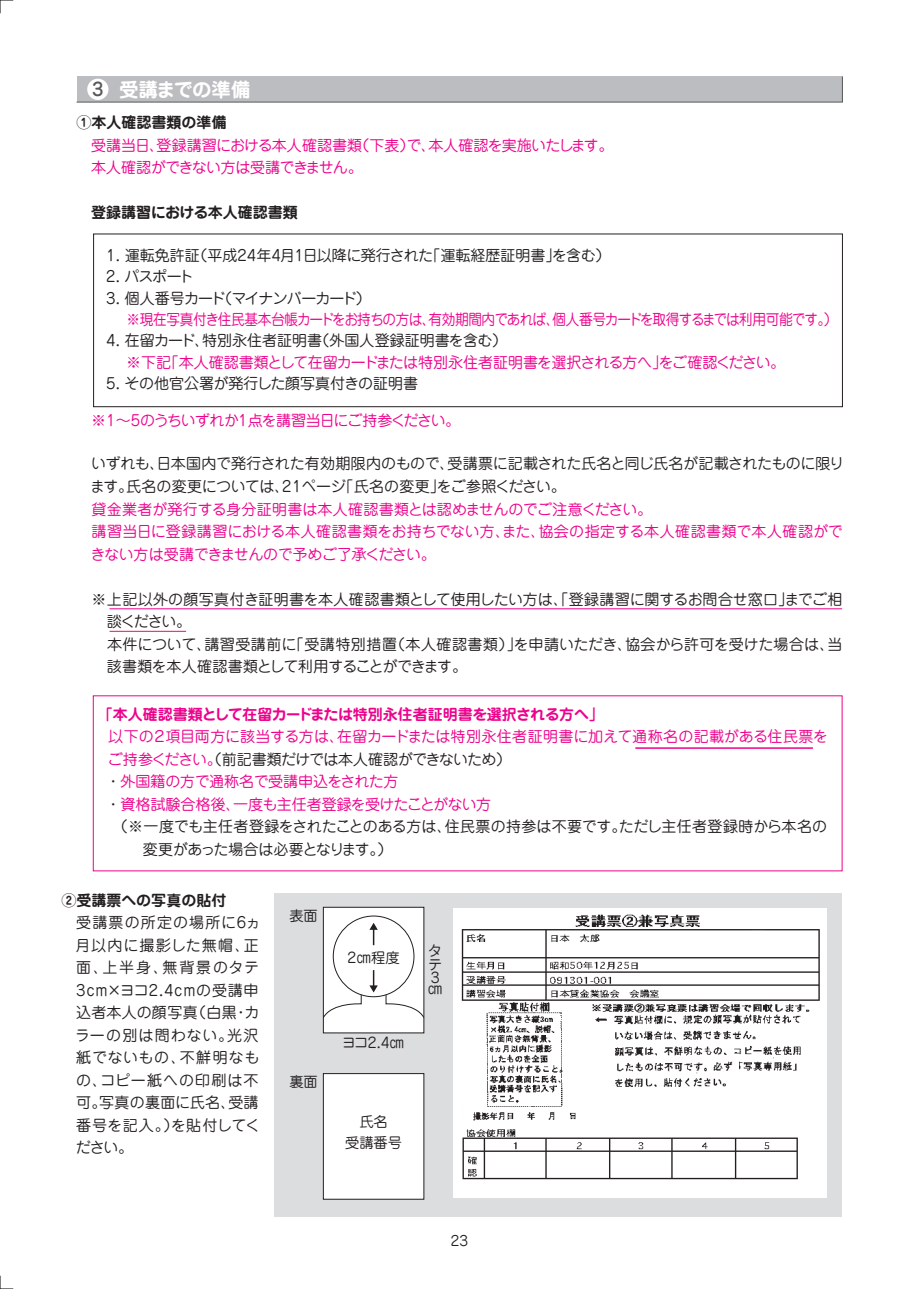
<style>
.page{position:relative;width:919px;height:1289px;background:#fff}
.page>*{position:absolute;margin:0;border:0;box-sizing:border-box;transform-origin:0 0}
.t1{font:700 19.5px "Jun 501 Pro";letter-spacing:-.02em;color:#fff}
.t2{font:15px/22.5px "Jun 201 Pro";color:#231f20}
.t3{font:15px/22.5px "Jun 201 Pro";letter-spacing:-.025em;color:#ed028c}
.t4{font:15px/22.5px "Jun 201 Pro";letter-spacing:.055em;color:#231f20}
.t5{font:15px/22.5px "Jun 201 Pro";letter-spacing:-.005em;color:#ed028c}
.t6{font:15px/21.3px "Jun 201 Pro";letter-spacing:-.035em;color:#231f20}
.t7{font:15px "Jun 201 Pro";letter-spacing:-.055em;color:#ed028c;scale:.91 1}
.t8{font:700 15px "Jun 501 Pro";color:#231f20}
.t9{font:700 15px "Jun 501 Pro";letter-spacing:-.025em;color:#ed028c}
.t10{font:15px "Jun 201 Pro";letter-spacing:-.045em;color:#231f20}
.t11{font:15px "Jun 201 Pro";letter-spacing:-.06em;color:#ed028c}
.t12{font:15px "Jun 201 Pro";letter-spacing:-.02em;color:#231f20}
.t13{font:14.25px/13.5px "Jun 201 Pro";color:#231f20;text-align:justify}
.t14{font:13.8px "Jun 201 Pro";color:#231f20}
.s1{font-family:"Jun 34 Pro";font-weight:500;font-size:18px;color:#57585a}
.s2{color:#ed028c}
.s3{color:#231f20}
</style>
<div class="page">
<div style="left:93px;top:233px;width:749px;height:174px;border:1px solid #231f20"></div>
<svg style="left:76px;top:76px;width:767px;height:27px;background:#b9babc"></svg>
<div style="left:87px;top:79px;width:21px;height:21px;background:#fff;border-radius:50%"></div>
<div style="left:274px;top:893px;width:568px;height:323px;background:#dcdddf"></div>
<hr style="left:109px;top:608px;width:733px;height:1px;background:#ed028c">
<hr style="left:109px;top:631px;width:77px;height:1px;background:#ed028c">
<hr style="left:635px;top:747px;width:177px;height:1px;background:#ed028c">
<div style="left:323px;top:907px;width:101px;height:125px;background:#fff"></div>
<div style="left:323px;top:906px;width:101px;height:127px;border:1px solid #231f20"></div>
<div style="left:323px;top:1073px;width:101px;height:126px;background:#fff"></div>
<div style="left:323px;top:1073px;width:101px;height:126px;border:1px solid #231f20"></div>
<svg style="left:323px;top:988px;width:38px;height:30px"></svg>
<svg style="left:385px;top:988px;width:39px;height:30px"></svg>
<div style="left:333px;top:916px;width:81px;height:80px;background:#fff;border-radius:50%"></div>
<div style="left:333px;top:915px;width:81px;height:81px;border:1px solid #231f20;border-radius:50%"></div>
<svg style="left:369px;top:970px;width:9px;height:22px"></svg>
<svg style="left:369px;top:923px;width:9px;height:22px"></svg>
<svg style="left:453px;top:908px;width:373px;height:288px;background:#e6e5e5"></svg>
<svg style="left:0;top:1275px;width:13px;height:14px"></svg>
<svg style="left:0;top:0;width:13px;height:13px"></svg>
<h1 class="t1" style="left:92px;top:74px;width:160px"><span class="s1">3</span> 受講までの準備</h1>
<p class="t8" style="left:77px;top:110px;width:152px">①本人確認書類の準備</p>
<p class="t3" style="left:91px;top:132px;width:524px">受講当日、登録講習における本人確認書類（下表）で、本人確認を実施いたします。本人確認ができない方は受講できません。</p>
<p class="t8" style="left:91px;top:200px;width:208px">登録講習における本人確認書類</p>
<p class="t6" style="left:91px;top:243px;width:520px">　1. 運転免許証（平成24年4月1日以降に発行された「運転経歴証明書」を含む）　2. パスポート<br>　3. 個人番号カード（マイナンバーカード）</p>
<p class="t7" style="left:126px;top:307px;width:782px">※現在写真付き住民基本台帳カードをお持ちの方は、有効期間内であれば、個人番号カードを取得するまでは利用可能です。）</p>
<p class="t2" style="left:91px;top:328px;width:695px;line-height:21.3px">　4. 在留カード、特別永住者証明書（外国人登録証明書を含む）<br>　　 <span class="s2">※下記「本人確認書類として在留カードまたは特別永住者証明書を選択される方へ」をご確認ください。</span>　5. その他官公署が発行した顔写真付きの証明書　</p>
<p class="t11" style="left:91px;top:408px;width:370px">※1～5のうちいずれか1点を講習当日にご持参ください。</p>
<p class="t2" style="left:90px;top:451px;width:755px">いずれも、日本国内で発行された有効期限内のもので、受講票に記載された氏名と同じ氏名が記載されたものに限ります。氏名の変更については、21ページ「氏名の変更」をご参照ください。</p>
<p class="t5" style="left:91px;top:496px;width:753px">貸金業者が発行する身分証明書は本人確認書類とは認めませんのでご注意ください。<br>講習当日に登録講習における本人確認書類をお持ちでない方、また、協会の指定する本人確認書類で本人確認ができない方は受講できませんので予めご了承ください。</p>
<p class="t2" style="left:92px;top:586px;width:752px">※上記以外の顔写真付き証明書を本人確認書類として使用したい方は、「登録講習に関するお問合せ窓口」までご相　談ください。<br>　本件について、講習受講前に「受講特別措置（本人確認書類）」を申請いただき、協会から許可を受けた場合は、当　該書類を本人確認書類として利用することができます。</p>
<p class="t9" style="left:98px;top:702px;width:507px">「本人確認書類として在留カードまたは特別永住者証明書を選択される方へ」</p>
<p class="t3" style="left:108px;top:723px;width:721px">以下の２項目両方に該当する方は、在留カードまたは特別永住者証明書に加えて通称名の記載がある住民票を</p>
<p class="t10" style="left:108px;top:747px;width:405px"><span class="s2">ご持参ください。</span>（前記書類だけでは本人確認ができないため）</p>
<p class="t3" style="left:106px;top:768px;width:294px"><span class="s3">・</span> 外国籍の方で通称名で受講申込をされた方</p>
<p class="t3" style="left:106px;top:791px;width:387px"><span class="s3">・</span> 資格試験合格後、一度も主任者登録を受けたことがない方</p>
<p class="t2" style="left:113px;top:813px;width:716px">（※一度でも主任者登録をされたことのある方は、住民票の持参は不要です。ただし主任者登録時から本名の</p>
<p class="t12" style="left:143px;top:837px;width:251px">変更があった場合は必要となります。）</p>
<p class="t8" style="left:61px;top:888px;width:166px">②受講票への写真の貼付</p>
<p class="t4" style="left:75px;top:909px;width:187px">受講票の所定の場所に6ヵ月以内に撮影した無帽、正面、上半身、無背景のタテ<br>3cm×ヨコ2.4cmの受講申込者本人の顔写真（白黒・カラーの別は問わない。光沢紙でないもの、不鮮明なもの、コピー紙への印刷は不可。写真の裏面に氏名、受講番号を記入。）を貼付してください。</p>
<p class="t13" style="left:289px;top:906px;width:30px">表面</p>
<p class="t13" style="left:289px;top:1073px;width:30px">裏面</p>
<p class="t13" style="left:347px;top:949px;width:54px">2㎝程度</p>
<p class="t13" style="left:342px;top:1034px;width:64px">ヨコ2.4㎝</p>
<p class="t13" style="left:428px;top:942px;width:14px">タテ3</p>
<p class="t13" style="left:428px;top:980px;width:15px">㎝</p>
<p class="t13" style="left:345px;top:1109px;width:58px;line-height:21.3px;text-align:center">氏名<br>受講番号</p>
<p class="t14" style="left:451px;top:1229px;width:19px">23</p>
</div>
